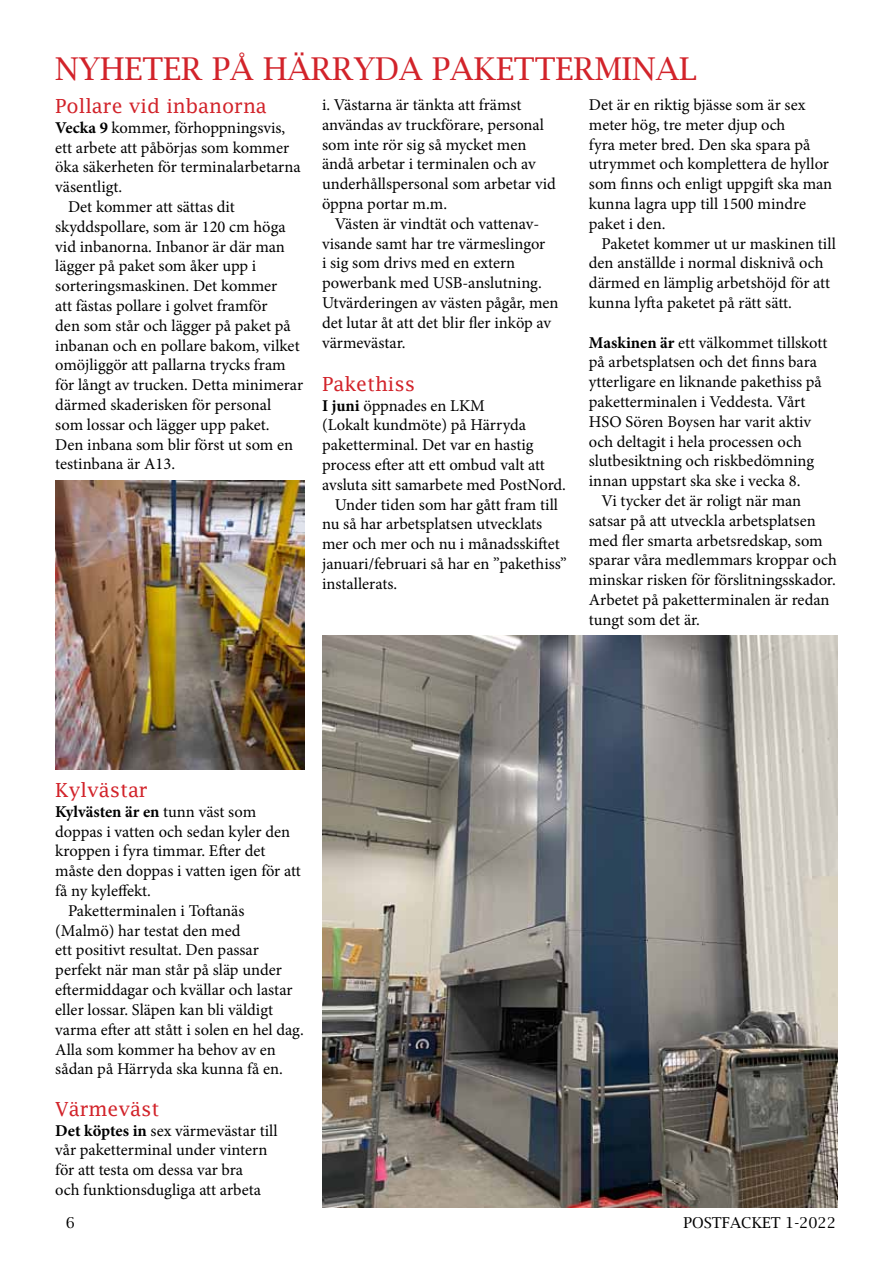
<style>
.page{position:relative;width:893px;height:1263px;background:#fff}
.page>*{position:absolute;margin:0;border:0;box-sizing:border-box;transform-origin:0 0}
.t1{font:31.5px "Lucida Bright";color:#d2232a}
.t2{font:19.5px "Lucida Fax";color:#d2232a}
.t3{font:16.5px/19.8px "Minion Pro";color:#000}
.t4{font:700 16.5px "Minion Pro";letter-spacing:-.005em;color:#000}
.t5{font:15px "Lucida Bright";color:#000}
.s1{font-weight:700}
.s2{font-weight:400}
</style>
<div class="page">
<img style="left:322px;top:636px;width:516px;height:572px">
<img style="left:55px;top:480px;width:249px;height:290px">
<h1 class="t1" style="left:55px;top:50px;width:643px">NYHETER PÅ HÄRRYDA PAKETTERMINAL</h1>
<p class="t2" style="left:55px;top:95px;width:213px">Pollare vid inbanorna</p>
<p class="t3" style="left:55px;top:118px;width:232px"><span class="s1">Vecka 9</span> kommer, förhoppningsvis,</p>
<p class="t3" style="left:55px;top:137px;width:235px">ett arbete att påbörjas som kommer</p>
<p class="t3" style="left:55px;top:157px;width:247px">öka säkerheten för terminalarbetarna</p>
<p class="t3" style="left:55px;top:177px;width:68px">väsentligt.</p>
<p class="t3" style="left:68px;top:197px;width:168px">Det kommer att sättas dit</p>
<p class="t3" style="left:55px;top:217px;width:232px">skyddspollare, som är 120 cm höga</p>
<p class="t3" style="left:55px;top:236px;width:231px">vid inbanorna. Inbanor är där man</p>
<p class="t3" style="left:55px;top:256px;width:203px">lägger på paket som åker upp i</p>
<p class="t3" style="left:55px;top:276px;width:224px">sorteringsmaskinen. Det kommer</p>
<p class="t3" style="left:55px;top:296px;width:214px">att fästas pollare i golvet framför</p>
<p class="t3" style="left:55px;top:316px;width:237px">den som står och lägger på paket på</p>
<p class="t3" style="left:55px;top:335px;width:246px">inbanan och en pollare bakom, vilket</p>
<p class="t3" style="left:55px;top:355px;width:232px">omöjliggör att pallarna trycks fram</p>
<p class="t3" style="left:55px;top:375px;width:249px">för långt av trucken. Detta minimerar</p>
<p class="t3" style="left:55px;top:395px;width:218px">därmed skaderisken för personal</p>
<p class="t3" style="left:55px;top:415px;width:216px">som lossar och lägger upp paket.</p>
<p class="t3" style="left:55px;top:434px;width:239px">Den inbana som blir först ut som en</p>
<p class="t3" style="left:55px;top:454px;width:121px">testinbana är A13.</p>
<p class="t3" style="left:322px;top:95px;width:235px">i. Västarna är tänkta att främst användas av truckförare, personal som inte rör sig så mycket men ändå arbetar i terminalen och av underhållspersonal som arbetar vid öppna portar m.m.</p>
<p class="t3" style="left:322px;top:214px;width:238px;text-indent:13px">Västen är vindtät och vattenav&shy;visande samt har tre värmeslingor<br>i sig som drivs med en extern powerbank med USB-anslutning.<br>Utvärderingen av västen pågår, men det lutar åt att det blir fler inköp av värmevästar.</p>
<p class="t2" style="left:322px;top:372px;width:94px">Pakethiss</p>
<p class="t3" style="left:322px;top:395px;width:164px"><span class="s1">I juni</span> öppnades en LKM</p>
<p class="t3" style="left:322px;top:415px;width:206px">(Lokalt kundmöte) på Härryda</p>
<p class="t3" style="left:322px;top:435px;width:213px">paketterminal. Det var en hastig</p>
<p class="t3" style="left:322px;top:455px;width:224px">process efter att ett ombud valt att</p>
<p class="t3" style="left:322px;top:475px;width:245px">avsluta sitt samarbete med PostNord.</p>
<p class="t3" style="left:335px;top:494px;width:225px">Under tiden som har gått fram till</p>
<p class="t3" style="left:322px;top:514px;width:222px">nu så har arbetsplatsen utvecklats</p>
<p class="t3" style="left:322px;top:534px;width:239px">mer och mer och nu i månadsskiftet</p>
<p class="t3" style="left:322px;top:554px;width:246px">januari/februari så har en ”pakethiss”</p>
<p class="t3" style="left:322px;top:574px;width:77px">installerats.</p>
<p class="t3" style="left:589px;top:95px;width:245px">Det är en riktig bjässe som är sex meter hög, tre meter djup och<br>fyra meter bred. Den ska spara på utrymmet och komplettera de hyllor som finns och enligt uppgift ska man kunna lagra upp till 1500 mindre paket i den.</p>
<p class="t3" style="left:589px;top:233px;width:248px;text-indent:13px">Paketet kommer ut ur maskinen till den anställde i normal disknivå och därmed en lämplig arbetshöjd för att kunna lyfta paketet på rätt sätt.</p>
<p class="t3" style="left:589px;top:332px;width:240px"><span class="s1">Maskinen är</span> ett välkommet tillskott</p>
<p class="t3" style="left:589px;top:352px;width:230px">på arbetsplatsen och det finns bara</p>
<p class="t3" style="left:589px;top:372px;width:234px">ytterligare en liknande pakethiss på</p>
<p class="t3" style="left:589px;top:392px;width:218px">paketterminalen i Veddesta. Vårt</p>
<p class="t3" style="left:589px;top:412px;width:224px">HSO Sören Boysen har varit aktiv</p>
<p class="t3" style="left:589px;top:431px;width:214px">och deltagit i hela processen och</p>
<p class="t3" style="left:589px;top:451px;width:227px">slutbesiktning och riskbedömning</p>
<p class="t3" style="left:589px;top:471px;width:213px">innan uppstart ska ske i vecka 8.</p>
<p class="t3" style="left:602px;top:491px;width:201px">Vi tycker det är roligt när man</p>
<p class="t3" style="left:589px;top:511px;width:228px">satsar på att utveckla arbetsplatsen</p>
<p class="t3" style="left:589px;top:530px;width:235px">med fler smarta arbetsredskap, som</p>
<p class="t3" style="left:589px;top:550px;width:249px">sparar våra medlemmars kroppar och</p>
<p class="t3" style="left:589px;top:570px;width:248px">minskar risken för förslitningsskador.</p>
<p class="t3" style="left:589px;top:590px;width:242px">Arbetet på paketterminalen är redan</p>
<p class="t3" style="left:589px;top:610px;width:113px">tungt som det är.</p>
<p class="t2" style="left:55px;top:779px;width:94px">Kylvästar</p>
<p class="t4" style="left:55px;top:800px;width:202px">Kylvästen är en <span class="s2">tunn väst som</span></p>
<p class="t3" style="left:55px;top:821px;width:236px">doppas i vatten och sedan kyler den</p>
<p class="t3" style="left:55px;top:841px;width:212px">kroppen i fyra timmar. Efter det</p>
<p class="t3" style="left:55px;top:861px;width:247px">måste den doppas i vatten igen för att</p>
<p class="t3" style="left:55px;top:881px;width:97px">få ny kyleffekt.</p>
<p class="t3" style="left:68px;top:901px;width:178px">Paketterminalen i Toftanäs</p>
<p class="t3" style="left:55px;top:920px;width:187px">(Malmö) har testat den med</p>
<p class="t3" style="left:55px;top:940px;width:205px">ett positivt resultat. Den passar</p>
<p class="t3" style="left:55px;top:960px;width:228px">perfekt när man står på släp under</p>
<p class="t3" style="left:55px;top:980px;width:239px">eftermiddagar och kvällar och lastar</p>
<p class="t3" style="left:55px;top:1000px;width:219px">eller lossar. Släpen kan bli väldigt</p>
<p class="t3" style="left:55px;top:1019px;width:250px">varma efter att stått i solen en hel dag.</p>
<p class="t3" style="left:55px;top:1039px;width:222px">Alla som kommer ha behov av en</p>
<p class="t3" style="left:55px;top:1059px;width:229px">sådan på Härryda ska kunna få en.</p>
<p class="t2" style="left:55px;top:1097px;width:106px">Värmeväst</p>
<p class="t3" style="left:55px;top:1120px;width:224px"><span class="s1">Det köptes in</span> sex värmevästar till vår paketterminal under vintern för att testa om dessa var bra<br>och funktionsdugliga att arbeta</p>
<p class="t5" style="left:66px;top:1214px;width:11px">6</p>
<p class="t5" style="left:684px;top:1214px;width:154px">POSTFACKET 1-2022</p>
</div>
